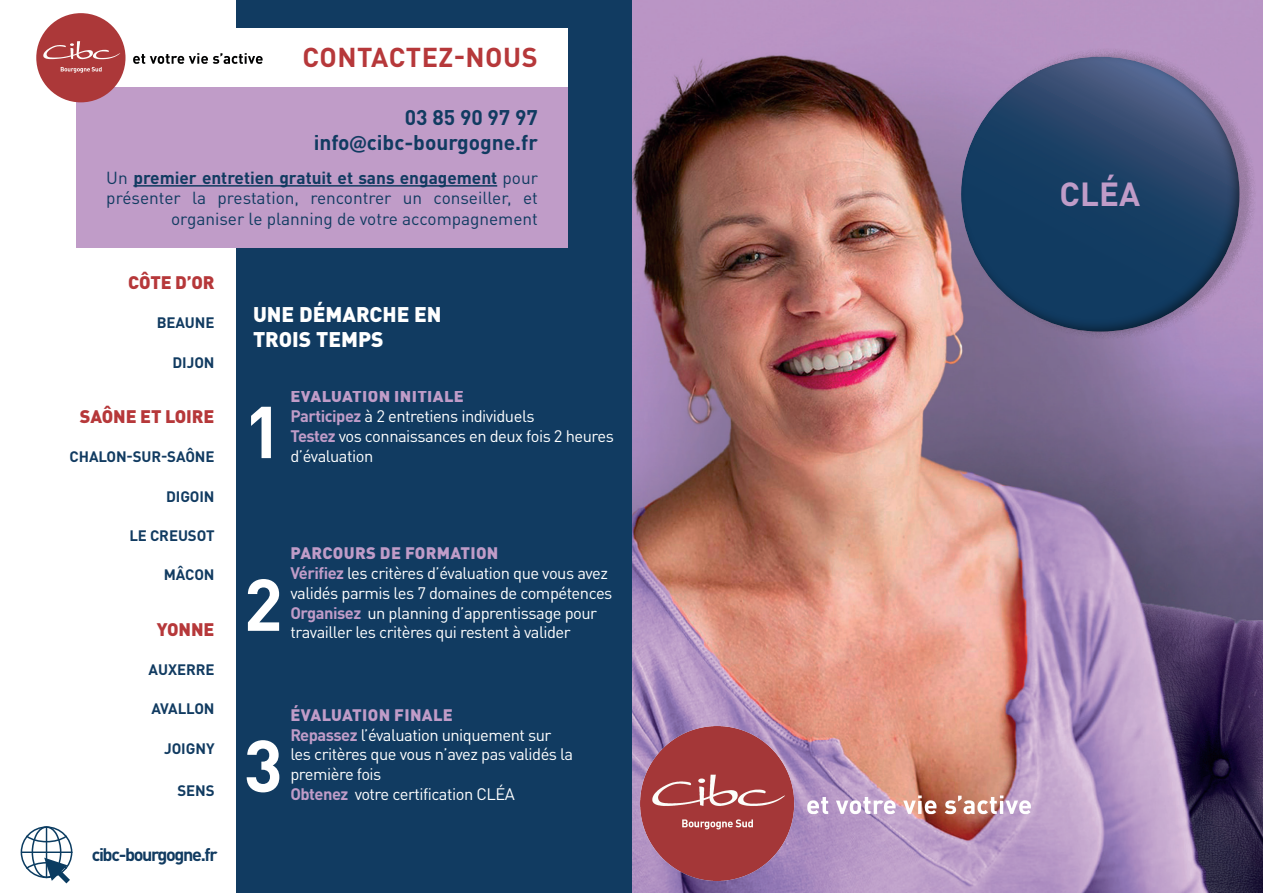
<style>
.page{position:relative;width:1263px;height:893px;background:#fff}
.page>*{position:absolute;margin:0;border:0;box-sizing:border-box;transform-origin:0 0}
.t1{font:700 72.15px "DIN Pro";color:#fff}
.t2{font:700 33px "DIN Pro";color:#c09cc8}
.t3{font:700 27px "DIN Pro";letter-spacing:.02em;color:#b6383a}
.t4{font:700 21px/25.2px "DIN Pro";color:#113b61;text-align:right}
.t5{font:900 21px/25.2px "DIN Pro";color:#fff}
.t6{font:900 18px "DIN Pro";letter-spacing:-.005em;color:#b6383a}
.t7{font:700 18px "DIN Pro";letter-spacing:-.075em;color:#113b61}
.t8{font:17.25px/20.7px "DIN Pro";color:#113b61;text-align:right}
.t9{font:16.5px/19.8px "DIN Pro";letter-spacing:-.03em;color:#fff}
.t10{font:700 15px "DIN Pro";letter-spacing:-.005em;color:#113b61}
.s1{font-family:"Lato"}
.s2{font-weight:700}
.s3{font-weight:900;color:#c09cc8}
.s4{font-weight:700;color:#c09cc8}
</style>
<div class="page">
<img style="left:631px;top:0;width:632px;height:893px">
<div style="left:236px;top:0;width:395px;height:893px;background:#113b61"></div>
<div style="left:77px;top:87px;width:491px;height:161px;background:#c09cc8"></div>
<hr style="left:133px;top:185px;width:364px;height:2px;background:#113b61">
<div style="left:77px;top:28px;width:491px;height:59px;background:#fff"></div>
<svg style="left:133px;top:53px;width:130px;height:11px"></svg>
<div style="left:36px;top:13px;width:89px;height:89px;background:#ac3839;border-radius:50%"></div>
<svg style="left:43px;top:41px;width:77px;height:18px"></svg>
<svg style="left:61px;top:67px;width:41px;height:6px"></svg>
<svg style="left:21px;top:826px;width:52px;height:57px"></svg>
<div style="left:961px;top:48px;width:295px;height:292px;background:#231f20;opacity:.23"></div>
<div style="left:958px;top:56px;width:282px;height:278px;background:#231f20;opacity:.51"></div>
<img style="left:640px;top:726px;width:391px;height:154px">
<h3 class="t3" style="left:302px;top:35px;width:237px">CONTACTEZ-NOUS</h3>
<p class="t4" style="left:314px;top:102px;width:226px">03 85 90 97 97 info<span class="s1">@</span>cibc-bourgogne.fr</p>
<p class="t8" style="left:106px;top:165px;width:433px">Un <span class="s2">premier entretien gratuit et sans engagement</span> pour présenter la prestation, rencontrer un conseiller, et organiser le planning de votre accompagnement</p>
<p class="t6" style="left:128px;top:267px;width:88px">CÔTE D’OR</p>
<p class="t10" style="left:157px;top:310px;width:59px">BEAUNE</p>
<p class="t10" style="left:172px;top:350px;width:44px">DIJON</p>
<p class="t6" style="left:80px;top:401px;width:136px">SAÔNE ET LOIRE</p>
<p class="t10" style="left:70px;top:444px;width:147px">CHALON-SUR-SAÔNE</p>
<p class="t10" style="left:166px;top:484px;width:50px">DIGOIN</p>
<p class="t10" style="left:129px;top:523px;width:87px">LE CREUSOT</p>
<p class="t10" style="left:164px;top:562px;width:52px">MÂCON</p>
<p class="t6" style="left:157px;top:614px;width:59px">YONNE</p>
<p class="t10" style="left:149px;top:657px;width:67px">AUXERRE</p>
<p class="t10" style="left:151px;top:696px;width:65px">AVALLON</p>
<p class="t10" style="left:164px;top:736px;width:52px">JOIGNY</p>
<p class="t10" style="left:177px;top:778px;width:39px">SENS</p>
<p class="t7" style="left:92px;top:840px;width:127px">cibc-bourgogne.fr</p>
<p class="t5" style="left:253px;top:299px;width:190px">UNE DÉMARCHE EN<br>TROIS TEMPS</p>
<h1 class="t1" style="left:244px;top:372px;width:41px">1</h1>
<p class="t9" style="left:290px;top:385px;width:325px"><span class="s3">ÉVALUATION INITIALE<br></span><span class="s4">Participez</span> à 2 entretiens individuels<br><span class="s4">Testez</span> vos connaissances en deux fois 2 heures d’évaluation</p>
<h1 class="t1" style="left:244px;top:545px;width:41px">2</h1>
<p class="t9" style="left:290px;top:542px;width:323px"><span class="s3">PARCOURS DE FORMATION<br></span><span class="s4">Vérifiez</span> les critères d’évaluation que vous avez validés parmis les 7 domaines de compétences <span class="s4">Organisez</span> un planning d’apprentissage pour travailler les critères qui restent à valider</p>
<h1 class="t1" style="left:244px;top:706px;width:41px">3</h1>
<p class="t9" style="left:290px;top:703px;width:284px"><span class="s3">ÉVALUATION FINALE<br></span><span class="s4">Repassez</span> l’évaluation uniquement sur les critères que vous n’avez pas validés la première fois<br><span class="s4">Obtenez</span> votre certification CLÉA</p>
<h2 class="t2" style="left:1059px;top:166px;width:82px">CLÉA</h2>
</div>
